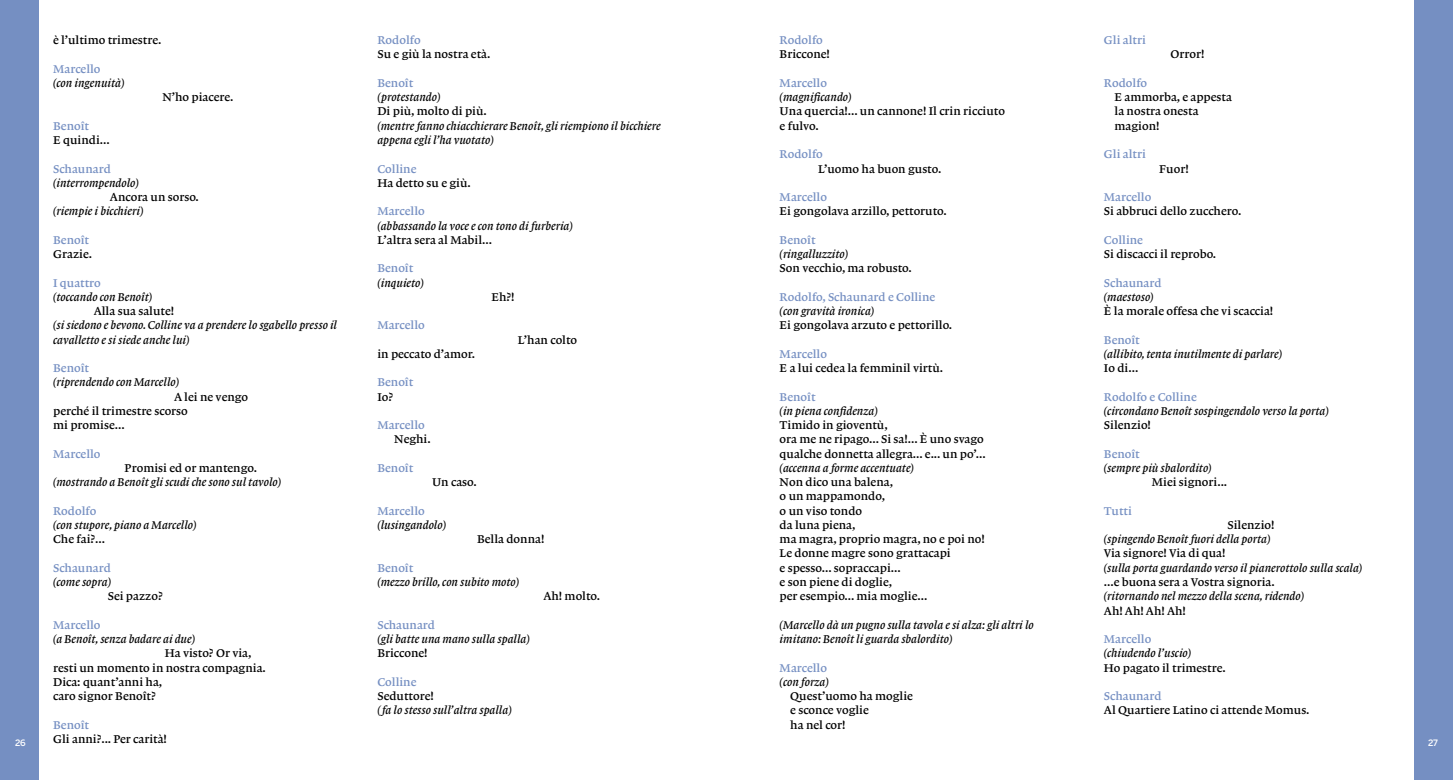
<style>
.page{position:relative;width:1453px;height:780px;background:#fff}
.page>*{position:absolute;margin:0;border:0;box-sizing:border-box;transform-origin:0 0}
.t1{font:11.88px/14.2px "Lexicon No 1 Roman B";color:#000}
.t2{font:11.88px/14.2px "Lexicon No 1 Italic B";color:#000}
.t3{font:11.88px "Lexicon No 1 Roman B";color:#758fc2}
.t4{font:500 8.75px "Benton Sans";color:#fff}
</style>
<div class="page">
<div style="left:0;top:0;width:39px;height:780px;background:#758fc2"></div>
<div style="left:1414px;top:0;width:39px;height:780px;background:#758fc2"></div>
<p class="t3" style="left:1104px;top:34px;width:44px">Gli altri</p>
<p class="t3" style="left:780px;top:34px;width:45px">Rodolfo</p>
<p class="t1" style="left:780px;top:47px;width:52px">Briccone!</p>
<p class="t3" style="left:780px;top:76px;width:49px">Marcello</p>
<p class="t2" style="left:780px;top:90px;width:73px">(magnificando)</p>
<p class="t1" style="left:780px;top:104px;width:227px">Una quercia!... un cannone! Il crin ricciuto e fulvo.</p>
<p class="t3" style="left:780px;top:148px;width:45px">Rodolfo</p>
<p class="t1" style="left:818px;top:161px;width:125px">L’uomo ha buon gusto.</p>
<p class="t3" style="left:780px;top:190px;width:49px">Marcello</p>
<p class="t1" style="left:780px;top:204px;width:169px">Ei gongolava arzillo, pettoruto.</p>
<p class="t3" style="left:780px;top:233px;width:37px">Benoît</p>
<p class="t2" style="left:780px;top:247px;width:70px">(ringalluzzito)</p>
<p class="t1" style="left:780px;top:261px;width:134px">Son vecchio, ma robusto.</p>
<p class="t3" style="left:780px;top:290px;width:157px">Rodolfo, Schaunard e Colline</p>
<p class="t2" style="left:780px;top:304px;width:96px">(con gravità ironica)</p>
<p class="t1" style="left:780px;top:318px;width:174px">Ei gongolava arzuto e pettorillo.</p>
<p class="t3" style="left:780px;top:347px;width:49px">Marcello</p>
<p class="t1" style="left:780px;top:361px;width:165px">E a lui cedea la femminil virtù.</p>
<p class="t3" style="left:780px;top:390px;width:37px">Benoît</p>
<p class="t2" style="left:780px;top:403px;width:100px">(in piena confidenza)</p>
<p class="t1" style="left:780px;top:418px;width:208px">Timido in gioventù,<br>ora me ne ripago... Si sa!... È uno svago qualche donnetta allegra... e... un po’...</p>
<p class="t2" style="left:780px;top:460px;width:136px">(accenna a forme accentuate)</p>
<p class="t1" style="left:780px;top:475px;width:207px">Non dico una balena,<br>o un mappamondo,<br>o un viso tondo<br>da luna piena,<br>ma magra, proprio magra, no e poi no!<br>Le donne magre sono grattacapi<br>e spesso... sopraccapi...<br>e son piene di doglie,<br>per esempio... mia moglie...</p>
<p class="t2" style="left:780px;top:617px;width:256px">(Marcello dà un pugno sulla tavola e si alza: gli altri lo imitano: Benoît li guarda sbalordito)</p>
<p class="t3" style="left:780px;top:661px;width:49px">Marcello</p>
<p class="t2" style="left:780px;top:674px;width:51px">(con forza)</p>
<p class="t1" style="left:790px;top:689px;width:124px">Quest’uomo ha moglie e sconce voglie<br>ha nel cor!</p>
<p class="t3" style="left:377px;top:34px;width:45px">Rodolfo</p>
<p class="t1" style="left:377px;top:47px;width:114px">Su e giù la nostra età.</p>
<p class="t3" style="left:377px;top:76px;width:37px">Benoît</p>
<p class="t2" style="left:377px;top:90px;width:65px">(protestando)</p>
<p class="t1" style="left:377px;top:104px;width:111px">Di più, molto di più.</p>
<p class="t2" style="left:377px;top:118px;width:285px">(mentre fanno chiacchierare Benoît, gli riempiono il bicchiere appena egli l’ha vuotato)</p>
<p class="t3" style="left:377px;top:162px;width:41px">Colline</p>
<p class="t1" style="left:377px;top:176px;width:95px">Ha detto su e giù.</p>
<p class="t3" style="left:377px;top:205px;width:49px">Marcello</p>
<p class="t2" style="left:377px;top:218px;width:197px">(abbassando la voce e con tono di furberia)</p>
<p class="t1" style="left:377px;top:233px;width:116px">L’altra sera al Mabil...</p>
<p class="t3" style="left:377px;top:262px;width:37px">Benoît</p>
<p class="t2" style="left:377px;top:275px;width:48px">(inquieto)</p>
<p class="t1" style="left:491px;top:290px;width:25px">Eh?!</p>
<p class="t3" style="left:377px;top:319px;width:49px">Marcello</p>
<p class="t1" style="left:518px;top:332px;width:61px">L’han colto</p>
<p class="t1" style="left:377px;top:347px;width:99px">in peccato d’amor.</p>
<p class="t3" style="left:377px;top:376px;width:37px">Benoît</p>
<p class="t1" style="left:377px;top:389px;width:17px">Io?</p>
<p class="t3" style="left:377px;top:418px;width:49px">Marcello</p>
<p class="t1" style="left:394px;top:432px;width:38px">Neghi.</p>
<p class="t3" style="left:377px;top:461px;width:37px">Benoît</p>
<p class="t1" style="left:432px;top:475px;width:46px">Un caso.</p>
<p class="t3" style="left:377px;top:504px;width:49px">Marcello</p>
<p class="t2" style="left:377px;top:517px;width:70px">(lusingandolo)</p>
<p class="t1" style="left:477px;top:532px;width:69px">Bella donna!</p>
<p class="t3" style="left:377px;top:561px;width:37px">Benoît</p>
<p class="t2" style="left:377px;top:574px;width:143px">(mezzo brillo, con subito moto)</p>
<p class="t1" style="left:543px;top:589px;width:58px">Ah! molto.</p>
<p class="t3" style="left:377px;top:618px;width:59px">Schaunard</p>
<p class="t2" style="left:377px;top:631px;width:154px">(gli batte una mano sulla spalla)</p>
<p class="t1" style="left:377px;top:646px;width:52px">Briccone!</p>
<p class="t3" style="left:377px;top:675px;width:41px">Colline</p>
<p class="t1" style="left:377px;top:689px;width:58px">Seduttore!</p>
<p class="t2" style="left:377px;top:703px;width:136px">(fa lo stesso sull’altra spalla)</p>
<p class="t1" style="left:53px;top:33px;width:110px">è l’ultimo trimestre.</p>
<p class="t3" style="left:53px;top:62px;width:49px">Marcello</p>
<p class="t2" style="left:53px;top:76px;width:73px">(con ingenuità)</p>
<p class="t1" style="left:1170px;top:47px;width:35px">Orror!</p>
<p class="t3" style="left:1104px;top:76px;width:45px">Rodolfo</p>
<p class="t1" style="left:1114px;top:90px;width:119px">E ammorba, e appesta la nostra onesta magion!</p>
<p class="t3" style="left:1104px;top:148px;width:44px">Gli altri</p>
<p class="t1" style="left:1159px;top:161px;width:31px">Fuor!</p>
<p class="t3" style="left:1104px;top:190px;width:49px">Marcello</p>
<p class="t1" style="left:1104px;top:204px;width:139px">Si abbruci dello zucchero.</p>
<p class="t3" style="left:1104px;top:233px;width:41px">Colline</p>
<p class="t1" style="left:1104px;top:247px;width:114px">Si discacci il reprobo.</p>
<p class="t3" style="left:1104px;top:276px;width:59px">Schaunard</p>
<p class="t2" style="left:1104px;top:289px;width:51px">(maestoso)</p>
<p class="t1" style="left:1104px;top:304px;width:171px">È la morale offesa che vi scaccia!</p>
<p class="t3" style="left:1104px;top:333px;width:37px">Benoît</p>
<p class="t2" style="left:1104px;top:346px;width:180px">(allibito, tenta inutilmente di parlare)</p>
<p class="t1" style="left:1104px;top:361px;width:36px">Io di...</p>
<p class="t3" style="left:1104px;top:390px;width:94px">Rodolfo e Colline</p>
<p class="t2" style="left:1104px;top:403px;width:226px">(circondano Benoît sospingendolo verso la porta)</p>
<p class="t1" style="left:1104px;top:418px;width:49px">Silenzio!</p>
<p class="t3" style="left:1104px;top:447px;width:37px">Benoît</p>
<p class="t2" style="left:1104px;top:460px;width:109px">(sempre più sbalordito)</p>
<p class="t1" style="left:1152px;top:475px;width:77px">Miei signori...</p>
<p class="t3" style="left:1104px;top:504px;width:29px">Tutti</p>
<p class="t1" style="left:1227px;top:518px;width:49px">Silenzio!</p>
<p class="t2" style="left:1104px;top:532px;width:168px">(spingendo Benoît fuori della porta)</p>
<p class="t1" style="left:1104px;top:546px;width:123px">Via signore! Via di qua!</p>
<p class="t2" style="left:1104px;top:560px;width:260px">(sulla porta guardando verso il pianerottolo sulla scala)</p>
<p class="t1" style="left:1104px;top:575px;width:172px">...e buona sera a Vostra signoria.</p>
<p class="t2" style="left:1104px;top:589px;width:202px">(ritornando nel mezzo della scena, ridendo)</p>
<p class="t1" style="left:1104px;top:603px;width:83px">Ah! Ah! Ah! Ah!</p>
<p class="t3" style="left:1104px;top:632px;width:49px">Marcello</p>
<p class="t2" style="left:1104px;top:646px;width:89px">(chiudendo l’uscio)</p>
<p class="t1" style="left:1104px;top:660px;width:123px">Ho pagato il trimestre.</p>
<p class="t3" style="left:1104px;top:689px;width:59px">Schaunard</p>
<p class="t1" style="left:1104px;top:703px;width:207px">Al Quartiere Latino ci attende Momus.</p>
<p class="t1" style="left:162px;top:90px;width:73px">N’ho piacere.</p>
<p class="t3" style="left:53px;top:119px;width:37px">Benoît</p>
<p class="t1" style="left:53px;top:133px;width:58px">E quindi...</p>
<p class="t3" style="left:53px;top:162px;width:59px">Schaunard</p>
<p class="t2" style="left:53px;top:175px;width:87px">(interrompendolo)</p>
<p class="t1" style="left:110px;top:190px;width:91px">Ancora un sorso.</p>
<p class="t2" style="left:53px;top:204px;width:92px">(riempie i bicchieri)</p>
<p class="t3" style="left:53px;top:233px;width:37px">Benoît</p>
<p class="t1" style="left:53px;top:247px;width:40px">Grazie.</p>
<p class="t3" style="left:53px;top:276px;width:49px">I quattro</p>
<p class="t2" style="left:53px;top:289px;width:101px">(toccando con Benoît)</p>
<p class="t1" style="left:94px;top:304px;width:82px">Alla sua salute!</p>
<p class="t2" style="left:53px;top:318px;width:285px">(si siedono e bevono. Colline va a prendere lo sgabello presso il cavalletto e si siede anche lui)</p>
<p class="t3" style="left:53px;top:361px;width:37px">Benoît</p>
<p class="t2" style="left:53px;top:375px;width:127px">(riprendendo con Marcello)</p>
<p class="t1" style="left:53px;top:389px;width:196px;text-indent:121px">A lei ne vengo perché il trimestre scorso<br>mi promise...</p>
<p class="t3" style="left:53px;top:447px;width:49px">Marcello</p>
<p class="t1" style="left:125px;top:461px;width:134px">Promisi ed or mantengo.</p>
<p class="t2" style="left:53px;top:475px;width:229px">(mostrando a Benoît gli scudi che sono sul tavolo)</p>
<p class="t3" style="left:53px;top:504px;width:45px">Rodolfo</p>
<p class="t2" style="left:53px;top:517px;width:145px">(con stupore, piano a Marcello)</p>
<p class="t1" style="left:53px;top:532px;width:53px">Che fai?...</p>
<p class="t3" style="left:53px;top:561px;width:59px">Schaunard</p>
<p class="t2" style="left:53px;top:574px;width:59px">(come sopra)</p>
<p class="t1" style="left:108px;top:589px;width:56px">Sei pazzo?</p>
<p class="t3" style="left:53px;top:618px;width:49px">Marcello</p>
<p class="t2" style="left:53px;top:631px;width:143px">(a Benoît, senza badare ai due)</p>
<p class="t1" style="left:53px;top:646px;width:214px;text-indent:112px">Ha visto? Or via, resti un momento in nostra compagnia.<br>Dica: quant’anni ha,<br>caro signor Benoît?</p>
<p class="t3" style="left:53px;top:718px;width:37px">Benoît</p>
<p class="t1" style="left:53px;top:731px;width:115px">Gli anni?... Per carità!</p>
<p class="t4" style="left:15px;top:737px;width:12px">26</p>
<p class="t4" style="left:1428px;top:737px;width:11px">27</p>
</div>
